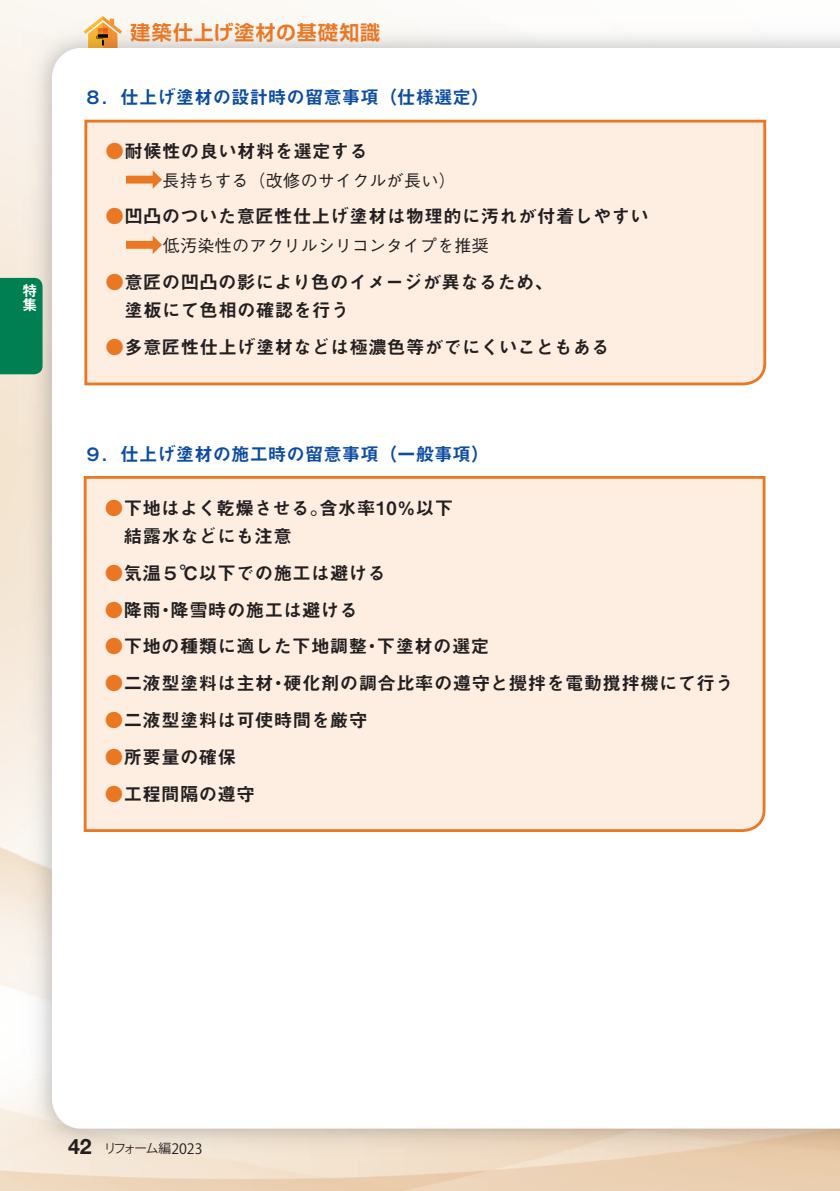
<style>
.page{position:relative;width:840px;height:1191px;background:#fff}
.page>*{position:absolute;margin:0;border:0;box-sizing:border-box;transform-origin:0 0}
.t1{font:700 19.8px "Shin Go Pro De";letter-spacing:.05em;color:#ea7724}
.t2{font:18.4px/28.4px "Midashi Go Pro MB31";letter-spacing:.015em;color:#231f20}
.t3{font:18.4px "Midashi Go Pro MB31";color:#0d4da1}
.t4{font:500 17px "Gothic BBB Pro";letter-spacing:.01em;color:#231f20}
.t5{font:700 14.2px/14.2px "Gothic MB101 Pro De";color:#fff}
.t6{font:12.8px "Koz Go Pro";letter-spacing:-.15em;color:#231f20}
.s1{color:#ea7724}
.s2{font-family:"Helvetica Neue LT Std";font-weight:700;font-size:21.2px}
.s3{font-size:14.2px}
</style>
<div class="page">
<svg style="left:84px;top:16px;width:38px;height:32px"></svg>
<div style="left:0;top:278px;width:43px;height:96px;background:#007f52"></div>
<div style="left:83px;top:118px;width:684px;height:269px;background:#fdeee1"></div>
<svg style="left:126px;top:170px;width:36px;height:19px"></svg>
<svg style="left:126px;top:236px;width:36px;height:18px"></svg>
<div style="left:82px;top:474px;width:684px;height:359px;background:#fdeee1"></div>
<p class="t5" style="left:23px;top:282px;width:15px">特集</p>
<p class="t1" style="left:130px;top:16px;width:251px">建築仕上げ塗材の基礎知識</p>
<p class="t3" style="left:84px;top:82px;width:407px">８．仕上げ塗材の設計時の留意事項（仕様選定）</p>
<p class="t2" style="left:105px;top:135px;width:264px"><span class="s1">●</span>耐候性の良い材料を選定する</p>
<p class="t4" style="left:162px;top:167px;width:294px">長持ちする（改修のサイクルが長い）</p>
<p class="t2" style="left:105px;top:200px;width:544px"><span class="s1">●</span>凹凸のついた意匠性仕上げ塗材は物理的に汚れが付着しやすい</p>
<p class="t4" style="left:162px;top:232px;width:327px">低汚染性のアクリルシリコンタイプを推奨</p>
<p class="t2" style="left:105px;top:265px;width:449px"><span class="s1">●</span>意匠の凹凸の影により色のイメージが異なるため、　塗板にて色相の確認を行う</p>
<p class="t2" style="left:105px;top:330px;width:505px"><span class="s1">●</span>多意匠性仕上げ塗材などは極濃色等がでにくいこともある</p>
<p class="t3" style="left:84px;top:440px;width:407px">９．仕上げ塗材の施工時の留意事項（一般事項）</p>
<p class="t2" style="left:105px;top:491px;width:349px"><span class="s1">●</span>下地はよく乾燥させる。含水率10％以下　結露水などにも注意</p>
<p class="t2" style="left:105px;top:556px;width:282px"><span class="s1">●</span>気温５℃以下での施工は避ける</p>
<p class="t2" style="left:105px;top:593px;width:254px"><span class="s1">●</span>降雨・降雪時の施工は避ける</p>
<p class="t2" style="left:105px;top:630px;width:386px"><span class="s1">●</span>下地の種類に適した下地調整・下塗材の選定</p>
<p class="t2" style="left:105px;top:667px;width:629px"><span class="s1">●</span>二液型塗料は主材・硬化剤の調合比率の遵守と攪拌を電動撹拌機にて行う</p>
<p class="t2" style="left:105px;top:704px;width:264px"><span class="s1">●</span>二液型塗料は可使時間を厳守</p>
<p class="t2" style="left:105px;top:740px;width:133px"><span class="s1">●</span>所要量の確保</p>
<p class="t2" style="left:105px;top:777px;width:151px"><span class="s1">●</span>工程間隔の遵守</p>
<p class="t6" style="left:68px;top:1140px;width:136px"><span class="s2">42</span> リフォーム編<span class="s3">2023</span></p>
</div>
